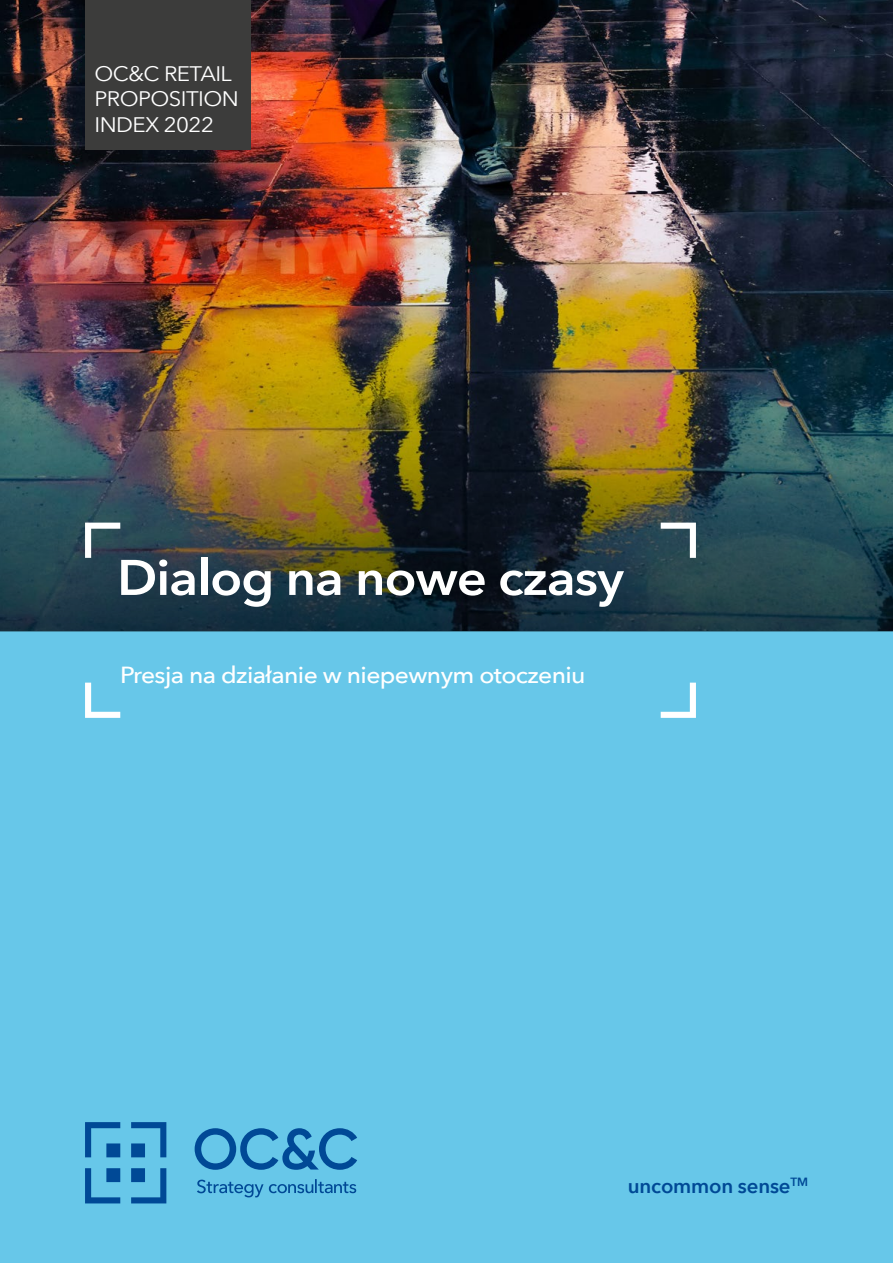
<style>
.page{position:relative;width:893px;height:1263px;background:#fff}
.page>*{position:absolute;margin:0;border:0;box-sizing:border-box;transform-origin:0 0}
.t1{font:600 49.5px "Avenir Next";letter-spacing:-.02em;color:#fff;scale:1.06 1}
.t2{font:500 23.25px "Avenir Next";letter-spacing:-.025em;color:#fff;scale:1.06 1}
.t3{font:21px/25.5px "Avenir Next";letter-spacing:-.025em;color:#fff;scale:1.06 1}
.t4{font:600 20.4px "Avenir Next";letter-spacing:-.01em;color:#004996}
</style>
<div class="page">
<img style="left:0;top:0;width:893px;height:178px">
<div style="left:0;top:631px;width:893px;height:632px;background:#67c7e9"></div>
<img style="left:0;top:178px;width:893px;height:453px">
<svg style="left:85px;top:1122px;width:272px;height:81px"></svg>
<svg style="left:85px;top:523px;width:35px;height:35px"></svg>
<svg style="left:661px;top:523px;width:35px;height:35px"></svg>
<svg style="left:85px;top:683px;width:35px;height:35px"></svg>
<svg style="left:661px;top:683px;width:35px;height:35px"></svg>
<div style="left:85px;top:0;width:166px;height:150px;background:#3c3c3b"></div>
<p class="t3" style="left:94px;top:60px;width:138px">OC&amp;C RETAIL<br>PROPOSITION<br>INDEX 2022</p>
<h1 class="t1" style="left:117px;top:535px;width:480px">Dialog na nowe czasy</h1>
<p class="t2" style="left:120px;top:655px;width:440px">Presja na działanie w niepewnym otoczeniu</p>
<p class="t4" style="left:628px;top:1168px;width:181px">uncommon sense<sup>TM</sup></p>
</div>
